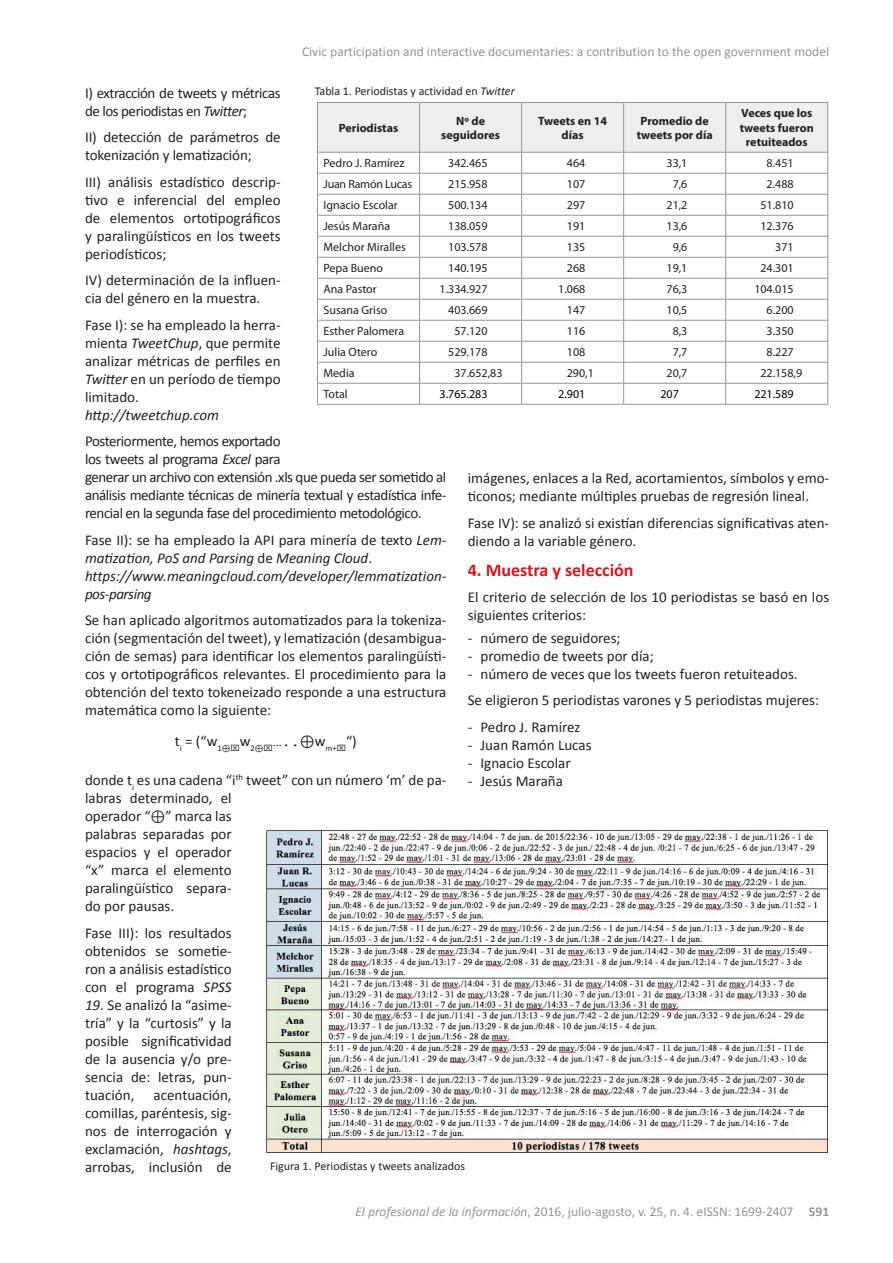
<style>
.page{position:relative;width:893px;height:1263px;background:#fff}
.page>*{position:absolute;margin:0;border:0;box-sizing:border-box;transform-origin:0 0}
.t1{font:700 18px "Calibri";color:#d7171f}
.t2{font:15px/18px "Calibri";color:#231f20}
.t3{font:15px/18px "Calibri";letter-spacing:-.03em;color:#231f20}
.t4{font:italic 15px/18px "Calibri";color:#231f20}
.t5{font:13.5px "Calibri";color:#939598}
.t6{font:12px "Myriad Pro";color:#231f20}
.t7{font:700 12px/14.4px "Myriad Pro";color:#231f20;text-align:center}
.t8{font:12px "Calibri";color:#231f20}
.t9{font:12px "Myriad Pro";color:#000001}
.t10{font:12px "Myriad Pro";letter-spacing:-.02em;color:#231f20}
.s1{font-style:italic}
.s2{font-style:normal}
.s3{font-family:"Courier New"}
.s4{font-family:"Cambria Math"}
.s5{font-weight:700}
</style>
<div class="page">
<svg style="left:317px;top:102px;width:511px;height:302px"></svg>
<hr style="left:317px;top:404px;width:103px;height:1px;background:#939598">
<hr style="left:420px;top:404px;width:102px;height:1px;background:#939598">
<hr style="left:522px;top:404px;width:102px;height:1px;background:#939598">
<hr style="left:624px;top:404px;width:102px;height:1px;background:#939598">
<hr style="left:726px;top:404px;width:102px;height:1px;background:#939598">
<img style="left:266px;top:829px;width:562px;height:324px">
<p class="t5" style="left:302px;top:43px;width:529px">Civic participation and interactive documentaries: a contribution to the open government model</p>
<p class="t8" style="left:315px;top:84px;width:202px">Tabla 1. Periodistas y actividad en <span class="s1">Twitter</span></p>
<p class="t3" style="left:85px;top:84px;width:197px">I) extracción de tweets y métricas de los periodistas en <span class="s1">Twitter</span>;</p>
<p class="t2" style="left:85px;top:128px;width:197px">II) detección de parámetros de tokenización y lematización;</p>
<p class="t2" style="left:85px;top:173px;width:197px;text-align:justify">III) análisis estadístico descrip&shy;tivo e inferencial del empleo de elementos ortotipográficos y paralingüísticos en los tweets periodísticos;</p>
<p class="t2" style="left:85px;top:271px;width:197px">IV) determinación de la influen&shy;cia del género en la muestra.</p>
<p class="t2" style="left:85px;top:316px;width:197px;text-align:justify">Fase I): se ha empleado la herra&shy;mienta <span class="s1">TweetChup</span>, que permite analizar métricas de perfiles en <span class="s1">Twitter</span> en un período de tiempo limitado.</p>
<p class="t4" style="left:85px;top:405px;width:136px">http://tweetchup.com</p>
<p class="t3" style="left:85px;top:432px;width:363px">Posteriormente, hemos exportado<br>los tweets al programa <span class="s1">Excel</span> para<br>generar un archivo con extensión .xls que pueda ser sometido al análisis mediante técnicas de minería textual y estadística infe&shy;rencial en la segunda fase del procedimiento metodológico.</p>
<p class="t4" style="left:85px;top:530px;width:363px"><span class="s2">Fase II): se ha empleado la API para minería de texto</span> Lem&shy;matization, PoS and Parsing <span class="s2">de</span> Meaning Cloud<span class="s2">. </span>https://www.meaningcloud.com/developer/lemmatization&shy;pos-parsing</p>
<p class="t2" style="left:85px;top:611px;width:363px;text-align:justify">Se han aplicado algoritmos automatizados para la tokeniza&shy;ción (segmentación del tweet), y lematización (desambigua&shy;ción de semas) para identificar los elementos paralingüísti&shy;cos y ortotipográficos relevantes. El procedimiento para la obtención del texto tokeneizado responde a una estructura matemática como la siguiente:</p>
<p class="t2" style="left:175px;top:732px;width:184px">t<sub>i</sub> = (“w<sub>1</sub><sub>⊕</sub> w<sub>2</sub><sub>⊕</sub> <span class="s3">…..</span><span class="s4">⊕</span>w<sub>m+</sub> “)</p>
<p class="t2" style="left:85px;top:771px;width:363px">donde t<sub>i</sub> es una cadena “i<sup>th</sup> tweet” con un número ‘m’ de pa&shy;labras determinado, el<br>operador “<span class="s4">⊕</span>” marca las<br>palabras separadas por<br>espacios y el operador<br>“x” marca el elemento<br>paralingüístico separa-<br>do por pausas.</p>
<p class="t2" style="left:85px;top:924px;width:148px;text-align:justify">Fase III): los resultados obtenidos se sometie&shy;ron a análisis estadístico con el programa <span class="s1">SPSS</span></p>
<p class="t2" style="left:85px;top:996px;width:148px;text-align:justify"><span class="s1">19</span>. Se analizó la “asime&shy;tría” y la “curtosis” y la posible significatividad de la ausencia y/o pre&shy;sencia de: letras, pun&shy;tuación,</p>
<p class="t7" style="left:339px;top:120px;width:61px">Periodistas</p>
<p class="t7" style="left:441px;top:113px;width:60px">Nº de seguidores</p>
<p class="t7" style="left:538px;top:113px;width:70px">Tweets en 14 días</p>
<p class="t7" style="left:637px;top:113px;width:77px">Promedio de tweets por día</p>
<p class="t7" style="left:740px;top:106px;width:75px">Veces que los tweets fueron retuiteados</p>
<p class="t6" style="left:323px;top:156px;width:83px">Pedro J. Ramírez</p>
<p class="t6" style="left:448px;top:156px;width:41px">342.465</p>
<p class="t6" style="left:567px;top:156px;width:20px">464</p>
<p class="t6" style="left:666px;top:156px;width:22px">33,1</p>
<p class="t6" style="left:767px;top:156px;width:29px">8.451</p>
<p class="t10" style="left:323px;top:177px;width:90px">Juan Ramón Lucas</p>
<p class="t6" style="left:448px;top:177px;width:41px">215.958</p>
<p class="t6" style="left:567px;top:177px;width:20px">107</p>
<p class="t6" style="left:673px;top:177px;width:16px">7,6</p>
<p class="t6" style="left:767px;top:177px;width:29px">2.488</p>
<p class="t6" style="left:323px;top:198px;width:76px">Ignacio Escolar</p>
<p class="t6" style="left:448px;top:198px;width:41px">500.134</p>
<p class="t6" style="left:567px;top:198px;width:20px">297</p>
<p class="t6" style="left:666px;top:198px;width:22px">21,2</p>
<p class="t6" style="left:760px;top:198px;width:35px">51.810</p>
<p class="t6" style="left:323px;top:219px;width:68px">Jesús Maraña</p>
<p class="t6" style="left:448px;top:219px;width:41px">138.059</p>
<p class="t6" style="left:567px;top:219px;width:20px">191</p>
<p class="t6" style="left:666px;top:219px;width:22px">13,6</p>
<p class="t6" style="left:760px;top:219px;width:35px">12.376</p>
<p class="t6" style="left:323px;top:240px;width:84px">Melchor Miralles</p>
<p class="t6" style="left:448px;top:240px;width:41px">103.578</p>
<p class="t6" style="left:567px;top:240px;width:20px">135</p>
<p class="t6" style="left:673px;top:240px;width:16px">9,6</p>
<p class="t6" style="left:775px;top:240px;width:20px">371</p>
<p class="t6" style="left:323px;top:261px;width:61px">Pepa Bueno</p>
<p class="t6" style="left:448px;top:261px;width:41px">140.195</p>
<p class="t6" style="left:567px;top:261px;width:20px">268</p>
<p class="t6" style="left:666px;top:261px;width:22px">19,1</p>
<p class="t6" style="left:760px;top:261px;width:35px">24.301</p>
<p class="t6" style="left:323px;top:282px;width:55px">Ana Pastor</p>
<p class="t6" style="left:439px;top:282px;width:50px">1.334.927</p>
<p class="t6" style="left:558px;top:282px;width:29px">1.068</p>
<p class="t6" style="left:666px;top:282px;width:22px">76,3</p>
<p class="t6" style="left:754px;top:282px;width:41px">104.015</p>
<p class="t6" style="left:323px;top:303px;width:65px">Susana Griso</p>
<p class="t6" style="left:448px;top:303px;width:41px">403.669</p>
<p class="t6" style="left:567px;top:303px;width:20px">147</p>
<p class="t6" style="left:666px;top:303px;width:22px">10,5</p>
<p class="t6" style="left:767px;top:303px;width:29px">6.200</p>
<p class="t6" style="left:323px;top:324px;width:82px">Esther Palomera</p>
<p class="t6" style="left:454px;top:324px;width:35px">57.120</p>
<p class="t6" style="left:567px;top:324px;width:20px">116</p>
<p class="t6" style="left:673px;top:324px;width:16px">8,3</p>
<p class="t6" style="left:767px;top:324px;width:29px">3.350</p>
<p class="t6" style="left:323px;top:345px;width:55px">Julia Otero</p>
<p class="t6" style="left:448px;top:345px;width:41px">529.178</p>
<p class="t6" style="left:567px;top:345px;width:20px">108</p>
<p class="t6" style="left:673px;top:345px;width:16px">7,7</p>
<p class="t6" style="left:767px;top:345px;width:29px">8.227</p>
<p class="t6" style="left:323px;top:366px;width:33px">Media</p>
<p class="t6" style="left:454px;top:366px;width:50px">37.652,83</p>
<p class="t6" style="left:567px;top:366px;width:29px">290,1</p>
<p class="t6" style="left:666px;top:366px;width:22px">20,7</p>
<p class="t6" style="left:760px;top:366px;width:43px">22.158,9</p>
<p class="t6" style="left:323px;top:387px;width:26px">Total</p>
<p class="t9" style="left:439px;top:387px;width:50px">3.765.283</p>
<p class="t9" style="left:558px;top:387px;width:29px">2.901</p>
<p class="t9" style="left:660px;top:387px;width:20px">207</p>
<p class="t9" style="left:754px;top:387px;width:41px">221.589</p>
<p class="t2" style="left:468px;top:469px;width:363px">imágenes, enlaces a la Red, acortamientos, símbolos y emo&shy;ticonos; mediante múltiples pruebas de regresión lineal.</p>
<p class="t2" style="left:468px;top:514px;width:363px">Fase IV): se analizó si existían diferencias significativas aten&shy;diendo a la variable género.</p>
<p class="t1" style="left:468px;top:558px;width:167px">4. Muestra y selección</p>
<p class="t2" style="left:468px;top:588px;width:363px">El criterio de selección de los 10 periodistas se basó en los siguientes criterios:</p>
<p class="t2" style="left:468px;top:629px;width:154px">- número de seguidores;</p>
<p class="t2" style="left:468px;top:647px;width:187px">- promedio de tweets por día;</p>
<p class="t2" style="left:468px;top:660px;width:353px;line-height:26.5px">- número de veces que los tweets fueron retuiteados.<br>Se eligieron 5 periodistas varones y 5 periodistas mujeres:</p>
<p class="t2" style="left:468px;top:718px;width:114px">- Pedro J. Ramírez</p>
<p class="t2" style="left:468px;top:736px;width:125px">- Juan Ramón Lucas</p>
<p class="t2" style="left:468px;top:754px;width:104px">- Ignacio Escolar</p>
<p class="t2" style="left:468px;top:772px;width:97px">- Jesús Maraña</p>
<p class="t2" style="left:85px;top:1086px;width:148px;text-align:justify;text-indent:69px">acentuación, comillas, paréntesis, sig&shy;nos de interrogación y exclamación, <span class="s1">hashtags</span>, arrobas, inclusión de</p>
<p class="t8" style="left:270px;top:1158px;width:197px">Figura 1. Periodistas y tweets analizados</p>
<p class="t5" style="left:355px;top:1203px;width:475px"><span class="s1">El profesional de la información</span>, 2016, julio-agosto, v. 25, n. 4. eISSN: 1699-2407 <span class="s5">591</span></p>
</div>
